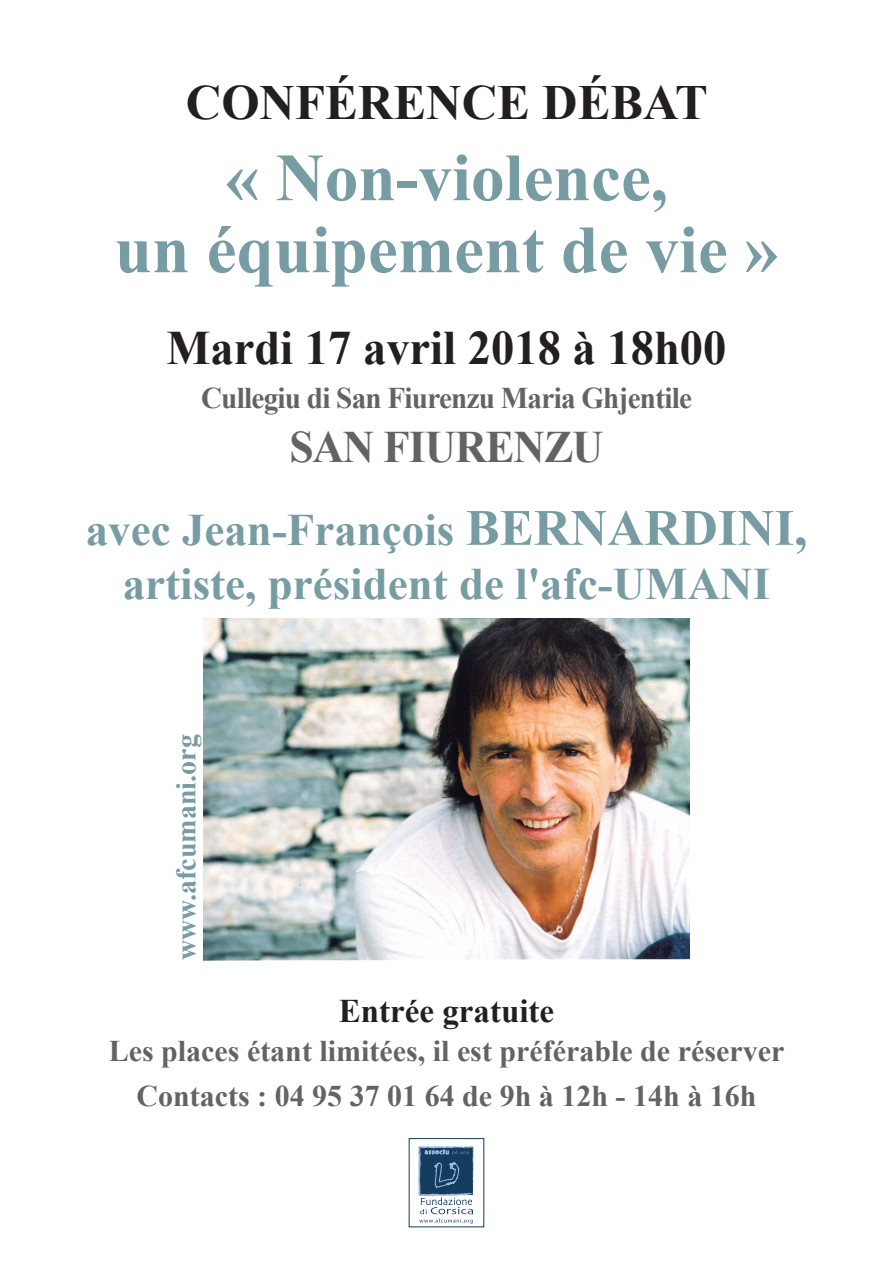
<style>
.page{position:relative;width:893px;height:1263px;background:#fff}
.page>*{position:absolute;margin:0;border:0;box-sizing:border-box;transform-origin:0 0}
.t1{font:700 67.5px/72px "Times New Roman";color:#779ca4;text-align:center}
.t2{font:700 49.2px "Times New Roman";color:#231f20}
.t3{font:700 48px "Times New Roman";color:#231f20}
.t4{font:700 45px/82.5px "Times New Roman";color:#779ca4;text-align:center}
.t5{font:700 33px "Times New Roman";color:#231f20}
.t6{font:700 30px/44.5px "Times New Roman";color:#636366;text-align:center}
.t7{font:700 30px "Times New Roman";letter-spacing:-.025em;color:#636366}
.t8{font:700 28.05px "Times New Roman";color:#779ca4}
.s1{color:#636366}
.s2{font-size:51px}
</style>
<div class="page">
<img style="left:203px;top:619px;width:487px;height:341px">
<svg style="left:418px;top:1139px;width:67px;height:85px"></svg>
<h2 class="t2" style="left:186px;top:75px;width:523px">CONFÉRENCE DÉBAT</h2>
<h1 class="t1" style="left:115px;top:141px;width:665px">« Non-violence,<br>un équipement de vie »</h1>
<h3 class="t3" style="left:166px;top:321px;width:562px">Mardi 17 avril 2018 à 18h00</h3>
<p class="t7" style="left:201px;top:382px;width:492px">Cullegiu di San Fiurenzu Maria Ghjentile</p>
<h3 class="t4" style="left:86px;top:406px;width:723px"><span class="s1">SAN FIURENZU<br></span>avec Jean-François <span class="s2">BERNARDINI,</span></h3>
<h3 class="t4" style="left:123px;top:542px;width:649px">artiste, président de l'afc-UMANI</h3>
<p class="t8" style="left:170px;top:960px;width:227px;rotate:-90deg">www.afcumani.org</p>
<p class="t5" style="left:339px;top:992px;width:217px">Entrée gratuite</p>
<p class="t6" style="left:109px;top:1029px;width:677px">Les places étant limitées, il est préférable de réserver<br>Contacts : 04 95 37 01 64 de 9h à 12h - 14h à 16h</p>
</div>
